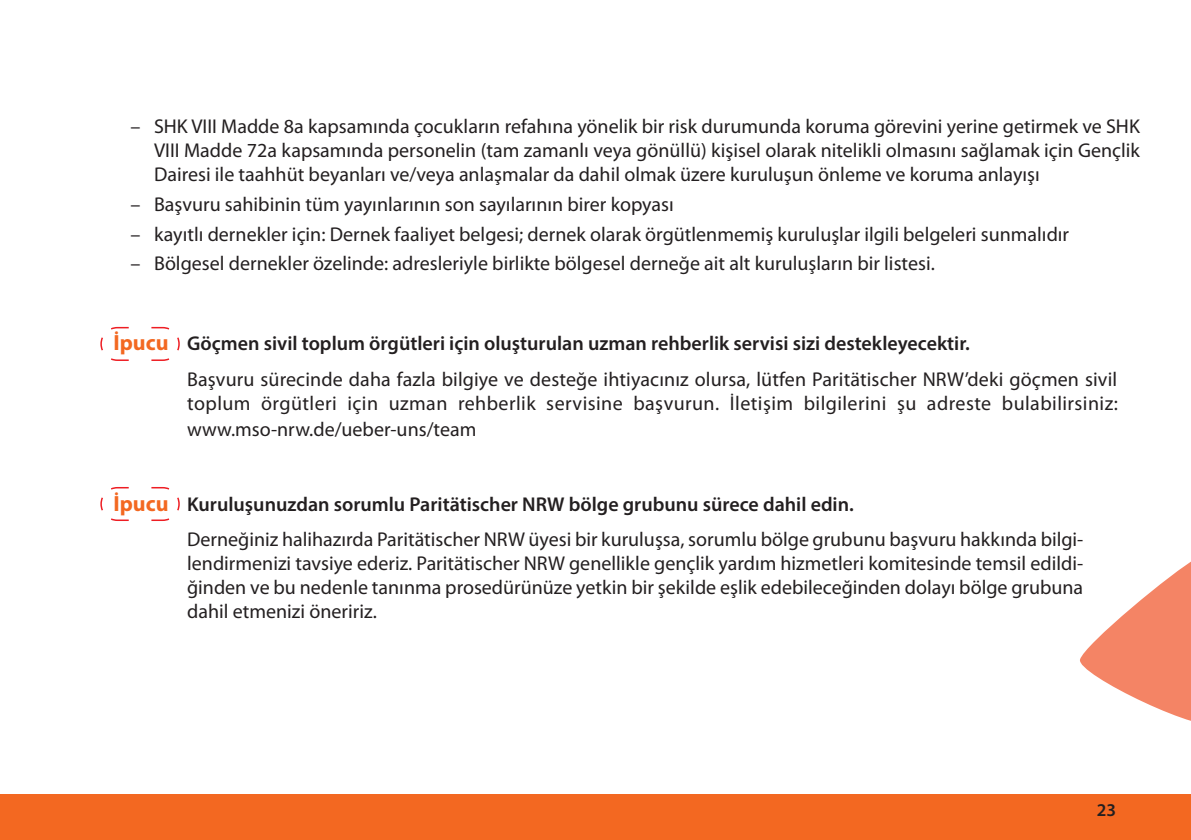
<style>
.page{position:relative;width:1191px;height:840px;background:#fff}
.page>*{position:absolute;margin:0;border:0;box-sizing:border-box;transform-origin:0 0}
.Fließtext_Aufzählung{font:20px/24px "Myriad Pro";color:#231f20;text-align:justify}
.Fließtext{font:20px/24px "Myriad Pro";letter-spacing:.005em;color:#231f20}
.Fließtext-2{font:600 20px "Myriad Pro";color:#231f20}
.t1{font:600 18px "Myriad Pro";color:#231f20}
.s1{font-weight:700;font-size:22px;color:#f36821}
</style>
<div class="page">
<div style="left:0;top:794px;width:1191px;height:45px;background:#f36821"></div>
<svg style="left:100px;top:326px;width:80px;height:35px"></svg>
<svg style="left:100px;top:487px;width:80px;height:34px"></svg>
<svg style="left:1080px;top:561px;width:111px;height:160px"></svg>
<h1 class="Fließtext_Aufzählung" style="left:154px;top:114px;width:987px;text-indent:-24px">– SHK VIII Madde 8a kapsamında çocukların refahına yönelik bir risk durumunda koruma görevini yerine getirmek ve SHK VIII Madde 72a kapsamında personelin (tam zamanlı veya gönüllü) kişisel olarak nitelikli olmasını sağlamak için Gençlik Dairesi ile taahhüt beyanları ve/veya anlaşmalar da dahil olmak üzere kuruluşun önleme ve koruma anlayışı</h1>
<h1 class="Fließtext_Aufzählung" style="left:130px;top:192px;width:545px">– Başvuru sahibinin tüm yayınlarının son sayılarının birer kopyası</h1>
<h1 class="Fließtext_Aufzählung" style="left:130px;top:221px;width:940px">– kayıtlı dernekler için: Dernek faaliyet belgesi; dernek olarak örgütlenmemiş kuruluşlar ilgili belgeleri sunmalıdır</h1>
<h1 class="Fließtext_Aufzählung" style="left:130px;top:251px;width:806px">– Bölgesel dernekler özelinde: adresleriyle birlikte bölgesel derneğe ait alt kuruluşların bir listesi.</h1>
<p class="Fließtext-2" style="left:113px;top:331px;width:858px"><span class="s1">İpucu</span> Göçmen sivil toplum örgütleri için oluşturulan uzman rehberlik servisi sizi destekleyecektir.</p>
<p class="Fließtext" style="left:187px;top:366px;width:932px">Başvuru sürecinde daha fazla bilgiye ve desteğe ihtiyacınız olursa, lütfen Paritätischer NRW’deki göçmen sivil toplum örgütleri için uzman rehberlik servisine başvurun. İletişim bilgilerini şu adreste bulabilirsiniz:</p>
<p class="Fließtext" style="left:187px;top:417px;width:291px">www.mso-nrw.de/ueber-uns/team</p>
<p class="Fließtext-2" style="left:113px;top:491px;width:742px"><span class="s1">İpucu</span> Kuruluşunuzdan sorumlu Paritätischer NRW bölge grubunu sürece dahil edin.</p>
<p class="Fließtext" style="left:187px;top:526px;width:897px;text-align:justify">Derneğiniz halihazırda Paritätischer NRW üyesi bir kuruluşsa, sorumlu bölge grubunu başvuru hakkında bilgi&shy;lendirmenizi tavsiye ederiz. Paritätischer NRW genellikle gençlik yardım hizmetleri komitesinde temsil edildi&shy;ğinden ve bu nedenle tanınma prosedürünüze yetkin bir şekilde eşlik edebileceğinden dolayı bölge grubuna dahil etmenizi öneririz.</p>
<p class="t1" style="left:1096px;top:797px;width:21px">23</p>
</div>
